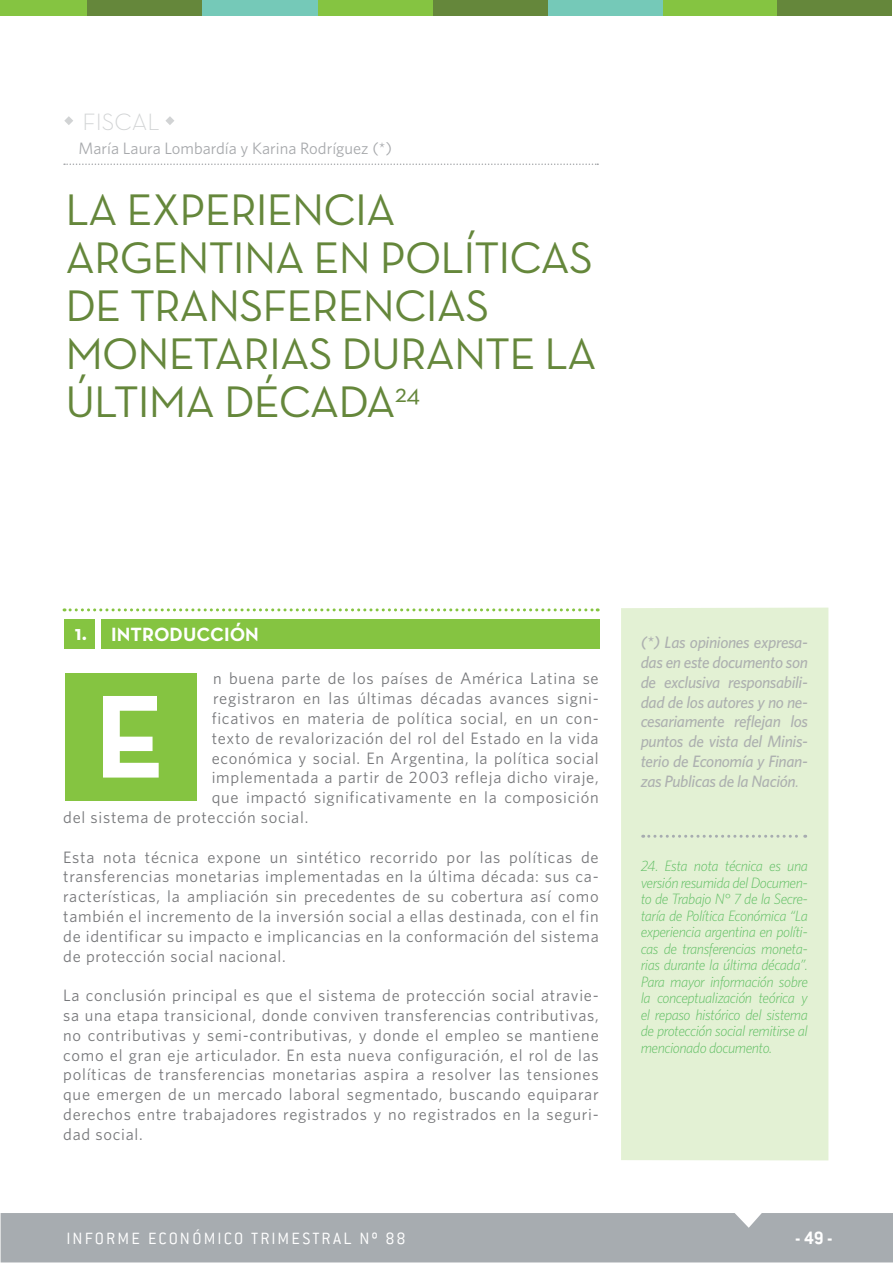
<style>
.page{position:relative;width:893px;height:1263px;background:#fff}
.page>*{position:absolute;margin:0;border:0;box-sizing:border-box;transform-origin:0 0}
.t1{font:700 120px "Neutra Text";color:#fff}
.t2{font:45px/48px "Neutra Text";color:#65873b}
.t3{font:26.25px "Neutra Text";color:#65873b}
.t4{font:300 24px "Neutra Text";color:#d1d3d4}
.t5{font:700 19.5px "Neutra Text";color:#fff}
.t6{font:700 19.5px "Conduit ITC";color:#fff}
.t7{font:300 18px "Conduit ITC";letter-spacing:.115em;color:#fff}
.t8{font:16.5px/19.8px "Whitney";letter-spacing:.045em;color:#77787b;text-align:justify}
.t9{font:italic 500 16.5px/19.8px "Whitney";letter-spacing:-.02em;color:#a7a9ac;text-align:justify}
.t10{font:16.5px "Whitney";color:#a7a9ac}
.t11{font:italic 300 15px/16.5px "Whitney";letter-spacing:-.03em;color:#55ba5a;text-align:justify}
.s1{font-size:21px}
.s2{font-weight:400}
</style>
<div class="page">
<div style="left:1px;top:1213px;width:892px;height:49px;background:#a7acb0"></div>
<div style="left:777px;top:1px;width:115px;height:15px;background:#65873b"></div>
<div style="left:662px;top:1px;width:115px;height:15px;background:#85c441"></div>
<div style="left:548px;top:1px;width:114px;height:15px;background:#75c9b8"></div>
<div style="left:433px;top:1px;width:115px;height:15px;background:#65873b"></div>
<div style="left:318px;top:1px;width:115px;height:15px;background:#85c441"></div>
<div style="left:87px;top:1px;width:115px;height:15px;background:#65873b"></div>
<div style="left:0;top:1px;width:87px;height:15px;background:#85c441"></div>
<div style="left:202px;top:1px;width:116px;height:15px;background:#75c9b8"></div>
<div style="left:621px;top:608px;width:207px;height:552px;background:#e3f1d4"></div>
<div style="left:65px;top:673px;width:132px;height:127px;background:#85c441"></div>
<div style="left:64px;top:620px;width:31px;height:29px;background:#85c441"></div>
<div style="left:101px;top:620px;width:498px;height:29px;background:#85c441"></div>
<svg style="left:64px;top:608px;width:534px;height:3px"></svg>
<svg style="left:64px;top:163px;width:534px;height:2px"></svg>
<svg style="left:64px;top:116px;width:9px;height:9px"></svg>
<svg style="left:165px;top:116px;width:9px;height:9px"></svg>
<svg style="left:643px;top:835px;width:163px;height:3px"></svg>
<h3 class="t4" style="left:82px;top:107px;width:79px">FISCAL</h3>
<p class="t10" style="left:79px;top:138px;width:315px">María Laura Lombardía y Karina Rodríguez (*)</p>
<h2 class="t2" style="left:65px;top:185px;width:87px">LA EXPERIENCIA<br>ARGENTINA</h2>
<h2 class="t2" style="left:314px;top:233px;width:91px">EN POLÍTICAS</h2>
<h2 class="t2" style="left:65px;top:281px;width:92px">DE TRANSFERENCIAS<br>MONETARIAS</h2>
<h2 class="t2" style="left:341px;top:329px;width:28px">DURANTE</h2>
<h2 class="t2" style="left:544px;top:329px;width:25px">LA</h2>
<h2 class="t2" style="left:65px;top:377px;width:53px">ÚLTIMA</h2>
<h2 class="t2" style="left:224px;top:377px;width:29px">DÉCADA</h2>
<h3 class="t3" style="left:395px;top:377px;width:27px">24</h3>
<p class="t5" style="left:75px;top:622px;width:186px"><span class="s1">1.</span> INTRODUCCIÓN</p>
<p class="t8" style="left:213px;top:668px;width:387px">n buena parte de los países de América Latina se</p>
<p class="t8" style="left:213px;top:688px;width:387px">registraron en las últimas décadas avances signi-</p>
<p class="t8" style="left:212px;top:708px;width:389px">ficativos en materia de política social, en un con-</p>
<p class="t8" style="left:212px;top:728px;width:388px">texto de revalorización del rol del Estado en la vida</p>
<p class="t8" style="left:212px;top:747px;width:388px">económica y social. En Argentina, la política social</p>
<p class="t8" style="left:212px;top:767px;width:389px">implementada a partir de 2003 refleja dicho viraje,</p>
<p class="t8" style="left:212px;top:787px;width:388px">que impactó significativamente en la composición</p>
<p class="t8" style="left:63px;top:807px;width:247px">del sistema de protección social.</p>
<p class="t8" style="left:63px;top:846px;width:537px">Esta nota técnica expone un sintético recorrido por las políticas de transferencias monetarias implementadas en la última década: sus ca&shy;racterísticas, la ampliación sin precedentes de su cobertura así como también el incremento de la inversión social a ellas destinada, con el fin de identificar su impacto e implicancias en la conformación del sistema de protección social nacional.</p>
<p class="t8" style="left:63px;top:985px;width:537px">La conclusión principal es que el sistema de protección social atravie&shy;sa una etapa transicional, donde conviven transferencias contributivas, no contributivas y semi-contributivas, y donde el empleo se mantiene como el gran eje articulador. En esta nueva configuración, el rol de las políticas de transferencias monetarias aspira a resolver las tensiones que emergen de un mercado laboral segmentado, buscando equiparar derechos entre trabajadores registrados y no registrados en la seguri&shy;dad social.</p>
<h1 class="t1" style="left:94px;top:662px;width:73px">E</h1>
<p class="t9" style="left:641px;top:632px;width:169px">(*) Las opiniones expresa&shy;das en este documento son de exclusiva responsabili&shy;dad de los autores y no ne&shy;cesariamente reflejan los puntos de vista del Minis&shy;terio de Economía y Finan&shy;zas Publicas de la Nación<span class="s2">.</span></p>
<p class="t11" style="left:641px;top:858px;width:169px">24. Esta nota técnica es una versión resumida del Documen&shy;to de Trabajo N° 7 de la Secre&shy;taría de Política Económica “La experiencia argentina en políti&shy;cas de transferencias moneta&shy;rias durante la última década”.<br>Para mayor información sobre la conceptualización teórica y el repaso histórico del sistema de protección social remitirse al mencionado documento.</p>
<p class="t7" style="left:66px;top:1228px;width:341px">INFORME ECONÓMICO TRIMESTRAL Nº 88</p>
<p class="t6" style="left:795px;top:1227px;width:39px">- 49 -</p>
</div>
